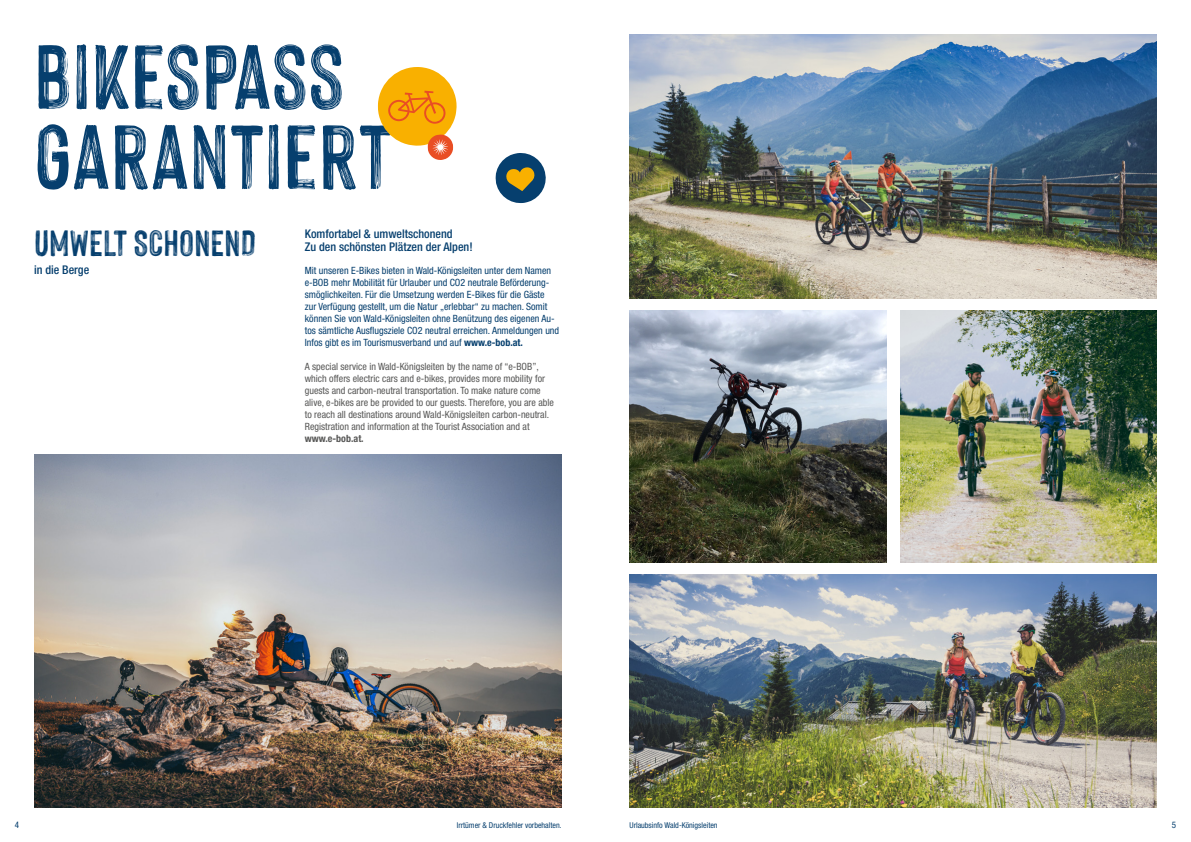
<style>
.page{position:relative;width:1191px;height:842px;background:#fff}
.page>*{position:absolute;margin:0;border:0;box-sizing:border-box;transform-origin:0 0}
.t1{font:100px/80px "Hackney Vector";color:#063f6e}
.t2{font:40px "Hackney Vector";color:#063f6e}
.t3{font:500 condensed 12px/13px "Helvetica Neue LT Pro";color:#063f6e}
.t4{font:condensed 10px/12px "Helvetica Neue LT Pro";color:#063f6e}
.t5{font:condensed 10px/12px "Helvetica Neue LT Pro";color:#575756}
.t6{font:700 condensed 10px "Helvetica Neue LT Pro";color:#575756}
.t7{font:condensed 9px "Helvetica Neue LT Pro";color:#063f6e}
.t8{font:condensed 8px "Helvetica Neue LT Pro";color:#063f6e}
.s1{font-weight:700}
</style>
<div class="page">
<img style="left:34px;top:454px;width:527px;height:354px">
<img style="left:629px;top:310px;width:257px;height:252px">
<img style="left:629px;top:34px;width:528px;height:264px">
<img style="left:900px;top:310px;width:257px;height:252px">
<img style="left:629px;top:574px;width:528px;height:234px">
<svg style="left:495px;top:153px;width:51px;height:50px"></svg>
<svg style="left:377px;top:67px;width:80px;height:93px"></svg>
<h1 class="t1" style="left:34px;top:34px;width:360px">BIKESPASS<br>GARANTIERT</h1>
<p class="t3" style="left:305px;top:227px;width:169px">Komfortabel &amp; umweltschonend<br>Zu den schönsten Plätzen der Alpen!</p>
<p class="t4" style="left:305px;top:264px;width:256px">Mit unseren E-Bikes bieten in Wald-Königsleiten unter dem Namen e-BOB mehr Mobilität für Urlauber und CO2 neutrale Beförderung&shy;smöglichkeiten. Für die Umsetzung werden E-Bikes für die Gäste<br>zur Verfügung gestellt, um die Natur „erlebbar“ zu machen. Somit können Sie von Wald-Königsleiten ohne Benützung des eigenen Au&shy;tos sämtliche Ausflugsziele CO2 neutral erreichen. Anmeldungen und Infos gibt es im Tourismusverband und auf <span class="s1">www.e-bob.at.</span></p>
<p class="t5" style="left:305px;top:360px;width:250px">A special service in Wald-Königsleiten by the name of “e-BOB”, which offers electric cars and e-bikes, provides more mobility for guests and carbon-neutral transportation. To make nature come alive, e-bikes are be provided to our guests. Therefore, you are able to reach all destinations around Wald-Königsleiten carbon-neutral.<br>Registration and information at the Tourist Association and at</p>
<p class="t6" style="left:305px;top:432px;width:60px">www.e-bob.at.</p>
<h2 class="t2" style="left:34px;top:221px;width:224px">UMWELT SCHONEND</h2>
<p class="t3" style="left:34px;top:263px;width:57px">in die Berge</p>
<p class="t7" style="left:15px;top:820px;width:6px">4</p>
<p class="t8" style="left:457px;top:820px;width:106px">Irrtümer &amp; Druckfehler vorbehalten.</p>
<p class="t8" style="left:629px;top:820px;width:90px">Urlaubsinfo Wald-Königsleiten</p>
<p class="t7" style="left:1171px;top:820px;width:6px">5</p>
</div>
